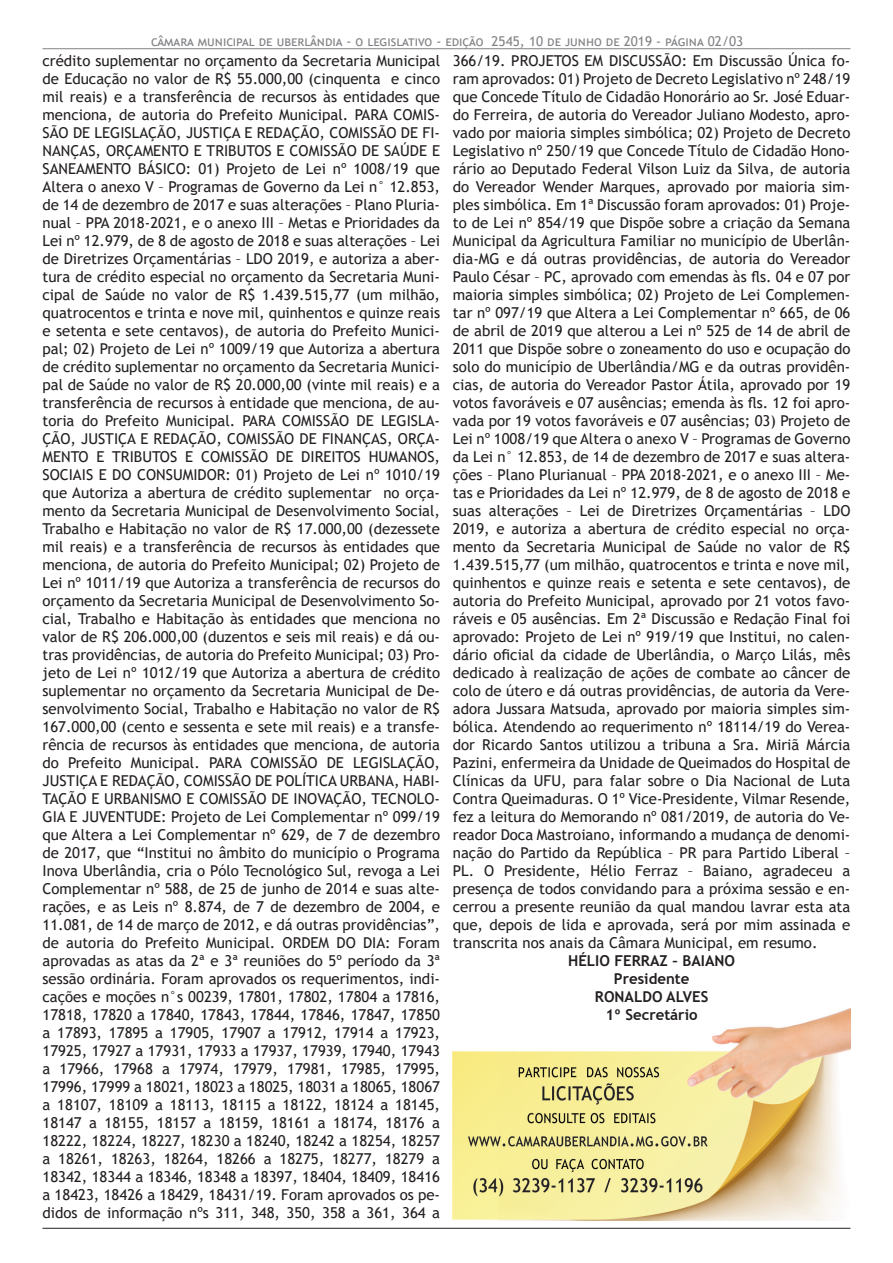
<style>
.page{position:relative;width:893px;height:1263px;background:#fff}
.page>*{position:absolute;margin:0;border:0;box-sizing:border-box;transform-origin:0 0}
.t1{font:15px/18px "Trebuchet MS";color:#231f20;text-align:justify}
.t2{font:700 15px "Trebuchet MS";color:#231f20}
.t3{font:13.5px "Trebuchet MS";color:#808285}
</style>
<div class="page">
<hr style="left:43px;top:48px;width:807px;height:1px;background:#808285">
<hr style="left:42px;top:1228px;width:808px;height:1px;background:#231f20">
<img style="left:453px;top:1008px;width:397px;height:212px">
<p class="t3" style="left:151px;top:32px;width:594px">câmara municipal de uberlândia - o legislativo - edição 2545, 10 de junho de 2019 - página 02/03</p>
<p class="t1" style="left:43px;top:52px;width:399px">crédito suplementar no orçamento da Secretaria Municipal de Educação no valor de R$ 55.000,00 (cinquenta e cinco mil reais) e a transferência de recursos às entidades que menciona, de autoria do Prefeito Municipal. PARA COMIS-SÃO DE LEGISLAÇÃO, JUSTIÇA E REDAÇÃO, COMISSÃO DE FI-NANÇAS, ORÇAMENTO E TRIBUTOS E COMISSÃO DE SAÚDE E SANEAMENTO BÁSICO: 01) Projeto de Lei nº 1008/19 que Altera o anexo V – Programas de Governo da Lei n° 12.853, de 14 de dezembro de 2017 e suas alterações – Plano Pluria&shy;nual – PPA 2018-2021, e o anexo III – Metas e Prioridades da Lei nº 12.979, de 8 de agosto de 2018 e suas alterações – Lei de Diretrizes Orçamentárias – LDO 2019, e autoriza a aber&shy;tura de crédito especial no orçamento da Secretaria Muni&shy;cipal de Saúde no valor de R$ 1.439.515,77 (um milhão, quatrocentos e trinta e nove mil, quinhentos e quinze reais e setenta e sete centavos), de autoria do Prefeito Munici&shy;pal; 02) Projeto de Lei nº 1009/19 que Autoriza a abertura de crédito suplementar no orçamento da Secretaria Munici&shy;pal de Saúde no valor de R$ 20.000,00 (vinte mil reais) e a transferência de recursos à entidade que menciona, de au&shy;toria do Prefeito Municipal. PARA COMISSÃO DE LEGISLA-ÇÃO, JUSTIÇA E REDAÇÃO, COMISSÃO DE FINANÇAS, ORÇA-MENTO E TRIBUTOS E COMISSÃO DE DIREITOS HUMANOS, SOCIAIS E DO CONSUMIDOR: 01) Projeto de Lei nº 1010/19 que Autoriza a abertura de crédito suplementar no orça&shy;mento da Secretaria Municipal de Desenvolvimento Social, Trabalho e Habitação no valor de R$ 17.000,00 (dezessete mil reais) e a transferência de recursos às entidades que menciona, de autoria do Prefeito Municipal; 02) Projeto de Lei nº 1011/19 que Autoriza a transferência de recursos do orçamento da Secretaria Municipal de Desenvolvimento So&shy;cial, Trabalho e Habitação às entidades que menciona no valor de R$ 206.000,00 (duzentos e seis mil reais) e dá ou&shy;tras providências, de autoria do Prefeito Municipal; 03) Pro&shy;jeto de Lei nº 1012/19 que Autoriza a abertura de crédito suplementar no orçamento da Secretaria Municipal de De&shy;senvolvimento Social, Trabalho e Habitação no valor de R$ 167.000,00 (cento e sessenta e sete mil reais) e a transfe&shy;rência de recursos às entidades que menciona, de autoria do Prefeito Municipal. PARA COMISSÃO DE LEGISLAÇÃO, JUSTIÇA E REDAÇÃO, COMISSÃO DE POLÍTICA URBANA, HABI-TAÇÃO E URBANISMO E COMISSÃO DE INOVAÇÃO, TECNOLO-GIA E JUVENTUDE: Projeto de Lei Complementar nº 099/19 que Altera a Lei Complementar nº 629, de 7 de dezembro de 2017, que “Institui no âmbito do município o Programa Inova Uberlândia, cria o Pólo Tecnológico Sul, revoga a Lei Complementar nº 588, de 25 de junho de 2014 e suas alte&shy;rações, e as Leis nº 8.874, de 7 de dezembro de 2004, e 11.081, de 14 de março de 2012, e dá outras providências”, de autoria do Prefeito Municipal. ORDEM DO DIA: Foram aprovadas as atas da 2ª e 3ª reuniões do 5º período da 3ª sessão ordinária. Foram aprovados os requerimentos, indi&shy;cações e moções n°s 00239, 17801, 17802, 17804 a 17816, 17818, 17820 a 17840, 17843, 17844, 17846, 17847, 17850 a 17893, 17895 a 17905, 17907 a 17912, 17914 a 17923, 17925, 17927 a 17931, 17933 a 17937, 17939, 17940, 17943 a 17966, 17968 a 17974, 17979, 17981, 17985, 17995, 17996, 17999 a 18021, 18023 a 18025, 18031 a 18065, 18067 a 18107, 18109 a 18113, 18115 a 18122, 18124 a 18145, 18147 a 18155, 18157 a 18159, 18161 a 18174, 18176 a 18222, 18224, 18227, 18230 a 18240, 18242 a 18254, 18257 a 18261, 18263, 18264, 18266 a 18275, 18277, 18279 a 18342, 18344 a 18346, 18348 a 18397, 18404, 18409, 18416 a 18423, 18426 a 18429, 18431/19. Foram aprovados os pe&shy;didos de informação nºs 311, 348, 350, 358 a 361, 364 a</p>
<p class="t1" style="left:453px;top:52px;width:399px">366/19. PROJETOS EM DISCUSSÃO: Em Discussão Única fo&shy;ram aprovados: 01) Projeto de Decreto Legislativo nº 248/19 que Concede Título de Cidadão Honorário ao Sr. José Eduar&shy;do Ferreira, de autoria do Vereador Juliano Modesto, apro&shy;vado por maioria simples simbólica; 02) Projeto de Decreto Legislativo nº 250/19 que Concede Título de Cidadão Hono&shy;rário ao Deputado Federal Vilson Luiz da Silva, de autoria do Vereador Wender Marques, aprovado por maioria sim&shy;ples simbólica. Em 1ª Discussão foram aprovados: 01) Proje&shy;to de Lei nº 854/19 que Dispõe sobre a criação da Semana Municipal da Agricultura Familiar no município de Uberlân&shy;dia-MG e dá outras providências, de autoria do Vereador Paulo César – PC, aprovado com emendas às fls. 04 e 07 por maioria simples simbólica; 02) Projeto de Lei Complemen&shy;tar nº 097/19 que Altera a Lei Complementar nº 665, de 06 de abril de 2019 que alterou a Lei nº 525 de 14 de abril de 2011 que Dispõe sobre o zoneamento do uso e ocupação do solo do município de Uberlândia/MG e da outras providên&shy;cias, de autoria do Vereador Pastor Átila, aprovado por 19 votos favoráveis e 07 ausências; emenda às fls. 12 foi apro&shy;vada por 19 votos favoráveis e 07 ausências; 03) Projeto de Lei nº 1008/19 que Altera o anexo V – Programas de Governo da Lei n° 12.853, de 14 de dezembro de 2017 e suas altera&shy;ções – Plano Plurianual – PPA 2018-2021, e o anexo III – Me&shy;tas e Prioridades da Lei nº 12.979, de 8 de agosto de 2018 e suas alterações – Lei de Diretrizes Orçamentárias – LDO 2019, e autoriza a abertura de crédito especial no orça&shy;mento da Secretaria Municipal de Saúde no valor de R$ 1.439.515,77 (um milhão, quatrocentos e trinta e nove mil, quinhentos e quinze reais e setenta e sete centavos), de autoria do Prefeito Municipal, aprovado por 21 votos favo&shy;ráveis e 05 ausências. Em 2ª Discussão e Redação Final foi aprovado: Projeto de Lei nº 919/19 que Institui, no calen&shy;dário oficial da cidade de Uberlândia, o Março Lilás, mês dedicado à realização de ações de combate ao câncer de colo de útero e dá outras providências, de autoria da Vere&shy;adora Jussara Matsuda, aprovado por maioria simples sim&shy;bólica. Atendendo ao requerimento nº 18114/19 do Verea&shy;dor Ricardo Santos utilizou a tribuna a Sra. Miriã Márcia Pazini, enfermeira da Unidade de Queimados do Hospital de Clínicas da UFU, para falar sobre o Dia Nacional de Luta Contra Queimaduras. O 1º Vice-Presidente, Vilmar Resende, fez a leitura do Memorando nº 081/2019, de autoria do Ve&shy;reador Doca Mastroiano, informando a mudança de denomi&shy;nação do Partido da República – PR para Partido Liberal – PL. O Presidente, Hélio Ferraz – Baiano, agradeceu a presença de todos convidando para a próxima sessão e en&shy;cerrou a presente reunião da qual mandou lavrar esta ata que, depois de lida e aprovada, será por mim assinada e transcrita nos anais da Câmara Municipal, em resumo.</p>
<p class="t2" style="left:568px;top:952px;width:168px">HÉLIO FERRAZ – BAIANO</p>
<p class="t2" style="left:614px;top:970px;width:77px">Presidente</p>
<p class="t2" style="left:595px;top:988px;width:115px">RONALDO ALVES</p>
<p class="t2" style="left:606px;top:1006px;width:94px">1º Secretário</p>
</div>
